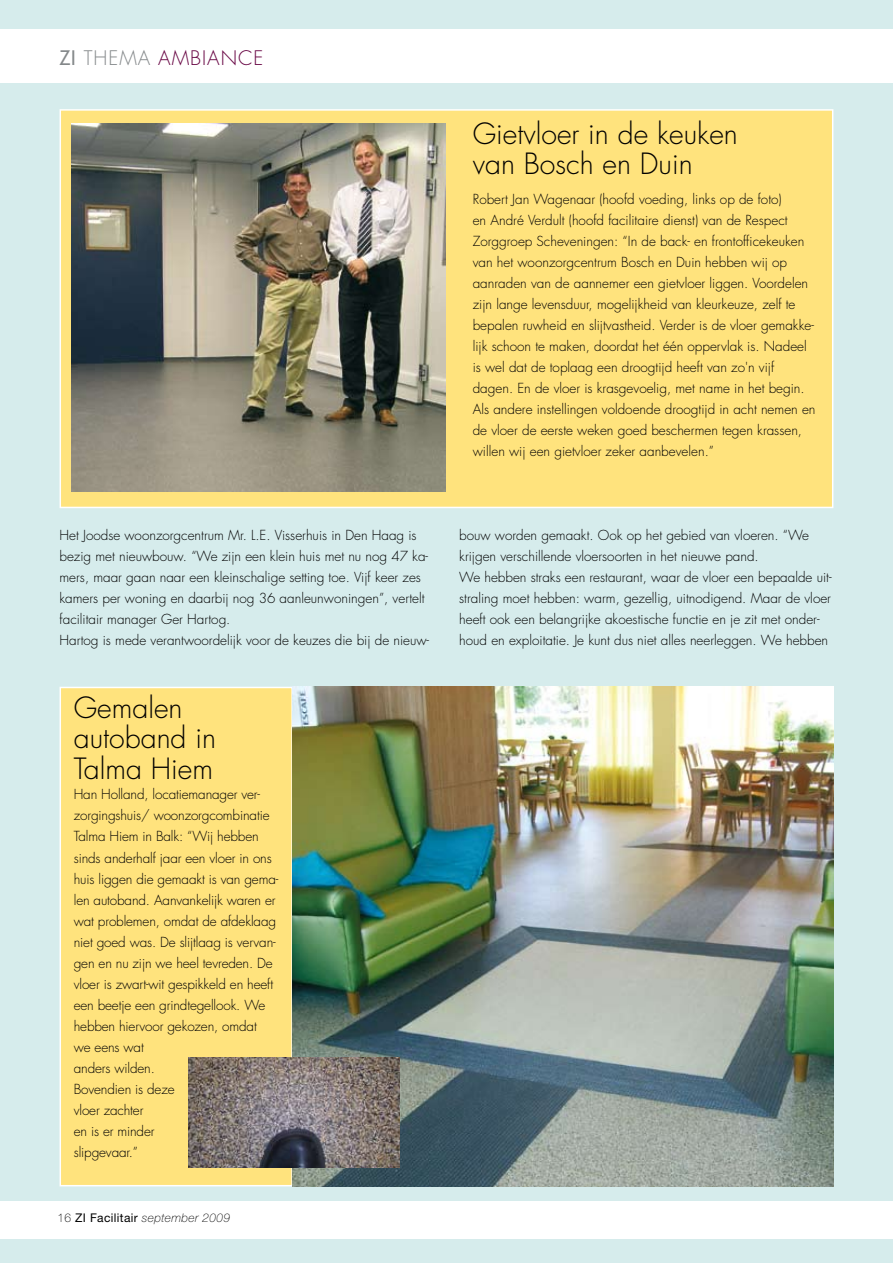
<style>
.page{position:relative;width:893px;height:1263px;background:#d6ecec}
.page>*{position:absolute;margin:0;border:0;box-sizing:border-box;transform-origin:0 0}
.t1{font:300 28.5px/30px "Futura";color:#000}
.t2{font:300 19.5px "Futura";letter-spacing:.05em;color:#680644}
.t3{font:300 13.5px/21px "Futura";color:#000}
.t4{font:italic 100 12px "Helvetica Neue";letter-spacing:.03em;color:#000}
.s1{font-weight:400;color:#84888a}
.s2{color:#84888a}
.s3{font-style:normal}
.s4{font-weight:400;font-style:normal}
</style>
<div class="page">
<div style="left:0;top:30px;width:893px;height:53px;background:#fff"></div>
<div style="left:0;top:1201px;width:893px;height:37px;background:#fff"></div>
<div style="left:60px;top:109px;width:773px;height:399px;background:#ffe37d;border:2px solid #fff"></div>
<div style="left:60px;top:687px;width:232px;height:499px;background:#ffe37d"></div>
<div style="left:60px;top:687px;width:233px;height:499px;border:2px solid #fff"></div>
<img style="left:293px;top:687px;width:540px;height:499px">
<img style="left:188px;top:1057px;width:212px;height:110px">
<img style="left:71px;top:124px;width:374px;height:367px">
<h2 class="t2" style="left:60px;top:46px;width:203px"><span class="s1">ZI</span> <span class="s2">thema</span> AMBIANCE</h2>
<p class="t3" style="left:60px;top:525px;width:371px">Het Joodse woonzorgcentrum Mr. L.E. Visserhuis in Den Haag is bezig met nieuwbouw. “We zijn een klein huis met nu nog 47 ka&shy;mers, maar gaan naar een kleinschalige setting toe. Vijf keer zes kamers per woning en daarbij nog 36 aanleunwoningen”, vertelt facilitair manager Ger Hartog.<br>Hartog is mede verantwoordelijk voor de keuzes die bij de nieuw-</p>
<h1 class="t1" style="left:74px;top:694px;width:144px">Gemalen autoband in<br>Talma H iem</h1>
<p class="t3" style="left:74px;top:784px;width:206px">Han Holland, locatiemanager ver&shy;zorgingshuis/ woonzorgcombinatie<br>Talma H iem in Balk: “Wij hebben sinds anderhalf jaar een vloer in ons huis liggen die gemaakt is van gema&shy;len autoband. Aanvankelijk waren er wat problemen, omdat de afdeklaag niet goed was. De slijtlaag is vervan&shy;gen en nu zijn we heel tevreden. De vloer is zwart-wit gespikkeld en heeft een beetje een grindtegellook. We hebben hiervoor gekozen, omdat<br>we eens wat<br>anders wilden.<br>Bovendien is deze<br>vloer zachter<br>en is er minder<br>slipgevaar.”</p>
<p class="t4" style="left:57px;top:1210px;width:174px"><span class="s3">16</span> <span class="s4">ZI Facilitair</span> september 2009</p>
<h1 class="t1" style="left:473px;top:120px;width:267px">Gietvloer in de keuken van Bosch en Duin</h1>
<p class="t3" style="left:473px;top:189px;width:344px">Robert Jan Wagenaar (hoofd voeding, links op de foto)<br>en André Verdult (hoofd facilitaire dienst) van de Respect Zorggroep Scheveningen: “In de back- en frontofficekeuken van het woonzorgcentrum Bosch en Duin hebben wij op aanraden van de aannemer een gietvloer liggen. Voordelen zijn lange levensduur, mogelijkheid van kleurkeuze, zelf te bepalen ruwheid en slijtvastheid. Verder is de vloer gemakke&shy;lijk schoon te maken, doordat het één oppervlak is. Nadeel is wel dat de toplaag een droogtijd heeft van zo'n vijf dagen. En de vloer is krasgevoelig, met name in het begin.<br>Als andere instellingen voldoende droogtijd in acht nemen en de vloer de eerste weken goed beschermen tegen krassen, willen wij een gietvloer zeker aanbevelen.”</p>
<p class="t3" style="left:459px;top:525px;width:374px">bouw worden gemaakt. Ook op het gebied van vloeren. “We krijgen verschillende vloersoorten in het nieuwe pand.<br>We hebben straks een restaurant, waar de vloer een bepaalde uit&shy;straling moet hebben: warm, gezellig, uitnodigend. Maar de vloer heeft ook een belangrijke akoestische functie en je zit met onder&shy;houd en exploitatie. Je kunt dus niet alles neerleggen. We hebben</p>
</div>
